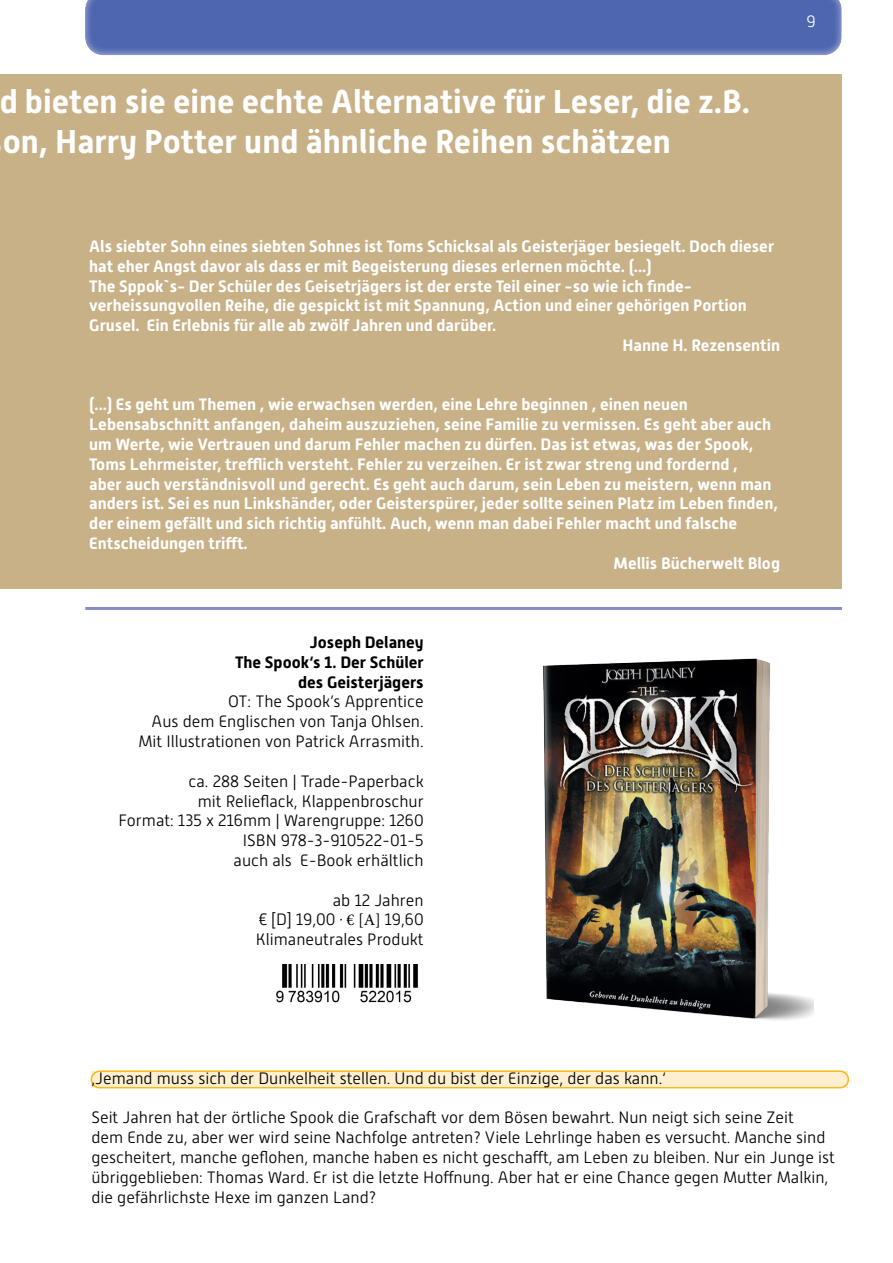
<style>
.page{position:relative;width:893px;height:1263px;background:#fff}
.page>*{position:absolute;margin:0;border:0;box-sizing:border-box;transform-origin:0 0}
.t1{font:700 33px/39.6px "Alwyn New";color:#fff}
.t2{font:700 16.5px "Alwyn New";color:#fff}
.t3{font:300 16.5px/19.8px "Alwyn New";color:#000001;text-align:right}
.t4{font:700 16.5px/19.8px "Alwyn New";color:#000001;text-align:right}
.t5{font:300 16.5px "Alwyn New";color:#fff}
.s1{font-family:"Minion Pro";font-weight:400}
</style>
<div class="page">
<img style="left:277px;top:965px;width:141px;height:38px">
<hr style="left:85px;top:607px;width:757px;height:3px;background:#878dc5">
<div style="left:91px;top:1071px;width:757px;height:17px;background:#feefd0"></div>
<div style="left:91px;top:1070px;width:758px;height:18px;border:2px solid #fcb814;border-radius:8px"></div>
<div style="left:0;top:74px;width:842px;height:515px;background:#c8b187"></div>
<div style="left:84px;top:0;width:759px;height:58px;background:#fff;opacity:.75"></div>
<img style="left:543px;top:658px;width:270px;height:362px">
<h1 class="t1" style="left:-1px;top:82px;width:752px">d bieten sie eine echte Alternative für Leser, die z.B. on, Harry Potter und ähnliche Reihen schätzen</h1>
<p class="t5" style="left:806px;top:12px;width:11px">9</p>
<p class="t2" style="left:89px;top:237px;width:686px">Als siebter Sohn eines siebten Sohnes ist Toms Schicksal als Geisterjäger besiegelt. Doch dieser</p>
<p class="t2" style="left:89px;top:257px;width:564px">hat eher Angst davor als dass er mit Begeisterung dieses erlernen möchte. (...)</p>
<p class="t2" style="left:89px;top:276px;width:604px">The Sppok`s- Der Schüler des Geisetrjägers ist der erste Teil einer -so wie ich finde-</p>
<p class="t2" style="left:89px;top:296px;width:659px">verheissungvollen Reihe, die gespickt ist mit Spannung, Action und einer gehörigen Portion</p>
<p class="t2" style="left:89px;top:316px;width:408px">Grusel. Ein Erlebnis für alle ab zwölf Jahren und darüber.</p>
<p class="t2" style="left:622px;top:336px;width:159px">Hanne H. Rezensentin</p>
<p class="t2" style="left:89px;top:395px;width:600px">(...) Es geht um Themen , wie erwachsen werden, eine Lehre beginnen , einen neuen</p>
<p class="t2" style="left:89px;top:415px;width:683px">Lebensabschnitt anfangen, daheim auszuziehen, seine Familie zu vermissen. Es geht aber auch</p>
<p class="t2" style="left:89px;top:435px;width:665px">um Werte, wie Vertrauen und darum Fehler machen zu dürfen. Das ist etwas, was der Spook,</p>
<p class="t2" style="left:89px;top:455px;width:650px">Toms Lehrmeister, trefflich versteht. Fehler zu verzeihen. Er ist zwar streng und fordernd ,</p>
<p class="t2" style="left:89px;top:474px;width:684px">aber auch verständnisvoll und gerecht. Es geht auch darum, sein Leben zu meistern, wenn man</p>
<p class="t2" style="left:89px;top:494px;width:690px">anders ist. Sei es nun Linkshänder, oder Geisterspürer, jeder sollte seinen Platz im Leben finden,</p>
<p class="t2" style="left:89px;top:514px;width:649px">der einem gefällt und sich richtig anfühlt. Auch, wenn man dabei Fehler macht und falsche</p>
<p class="t2" style="left:89px;top:534px;width:160px">Entscheidungen trifft.</p>
<p class="t2" style="left:614px;top:554px;width:168px">Mellis Bücherwelt Blog</p>
<p class="t4" style="left:235px;top:632px;width:190px">Joseph Delaney<br>The Spook‘s 1. Der Schüler des Geisterjägers</p>
<p class="t3" style="left:138px;top:692px;width:287px">OT: The Spook’s Apprentice<br>Aus dem Englischen von Tanja Ohlsen.<br>Mit Illustrationen von Patrick Arrasmith.</p>
<p class="t3" style="left:119px;top:771px;width:307px">ca. 288 Seiten | Trade-Paperback<br>mit Relieflack, Klappenbroschur<br>Format: 135 x 216mm | Warengruppe: 1260<br>ISBN 978-3-910522-01-5<br>auch als E-Book erhältlich</p>
<p class="t3" style="left:256px;top:890px;width:169px;text-align:justify;text-indent:77px">ab 12 Jahren € [D] 19,00 <span class="s1">. € [A]</span> 19,60<br>Klimaneutrales Produkt</p>
<p class="t3" style="left:91px;top:1068px;width:576px">‚Jemand muss sich der Dunkelheit stellen. Und du bist der Einzige, der das kann.‘</p>
<p class="t3" style="left:91px;top:1108px;width:745px;text-align:left">Seit Jahren hat der örtliche Spook die Grafschaft vor dem Bösen bewahrt. Nun neigt sich seine Zeit<br>dem Ende zu, aber wer wird seine Nachfolge antreten? Viele Lehrlinge haben es versucht. Manche sind gescheitert, manche geflohen, manche haben es nicht geschafft, am Leben zu bleiben. Nur ein Junge ist übriggeblieben: Thomas Ward. Er ist die letzte Hoffnung. Aber hat er eine Chance gegen Mutter Malkin, die gefährlichste Hexe im ganzen Land?</p>
</div>
